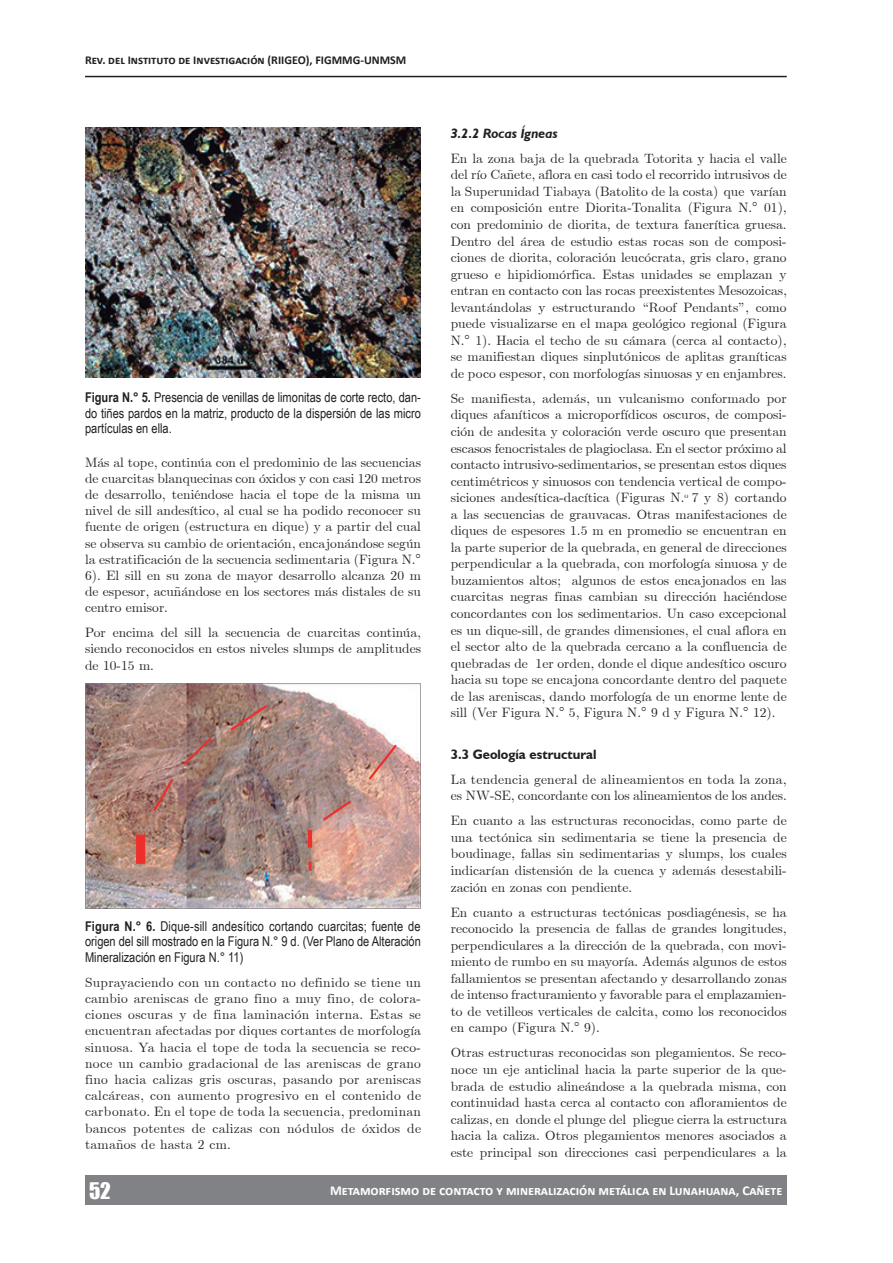
<style>
.page{position:relative;width:893px;height:1263px;background:#fff}
.page>*{position:absolute;margin:0;border:0;box-sizing:border-box;transform-origin:0 0}
.t1{font:21px "Impact";color:#fff}
.t2{font:13.5px/16.5px "Euclid";color:#231f20;text-align:justify}
.t3{font:13.5px/15.8px "Arial Narrow";color:#231f20;text-align:justify}
.t4{font:700 13.5px "Calibri";color:#fff}
.t5{font:700 13.5px "Humanist 521 BT";color:#231f20}
.t6{font:italic 700 13.5px "Humanist 521 BT";color:#231f20}
.t7{font:700 12px "Calibri";color:#231f20}
.s1{font-weight:700}
</style>
<div class="page">
<div style="left:85px;top:1175px;width:702px;height:30px;background:#808285"></div>
<hr style="left:85px;top:76px;width:702px;height:1px;background:#231f20">
<img style="left:85px;top:128px;width:336px;height:250px">
<img style="left:85px;top:683px;width:336px;height:225px">
<div style="left:136px;top:834px;width:9px;height:30px;background:#ee2f2c"></div>
<svg style="left:151px;top:776px;width:25px;height:37px"></svg>
<svg style="left:181px;top:703px;width:89px;height:64px;background:#9d7a6f"></svg>
<hr style="left:308px;top:830px;width:4px;height:18px;background:#ee2f2c">
<svg style="left:309px;top:861px;width:3px;height:10px"></svg>
<svg style="left:320px;top:742px;width:79px;height:81px;background:#c1968e"></svg>
<p class="t7" style="left:85px;top:52px;width:323px">Rev. del Instituto de Investigación (RIIGEO), FIGMMG-UNMSM</p>
<p class="t3" style="left:85px;top:389px;width:337px"><span class="s1">Figura N.° 5.</span> Presencia de venillas de limonitas de corte recto, dan&shy;do tiñes pardos en la matriz, producto de la dispersión de las micro partículas en ella.</p>
<p class="t2" style="left:85px;top:454px;width:337px">Más al tope, continúa con el predominio de las secuencias de cuarcitas blanquecinas con óxidos y con casi 120 metros de desarrollo, teniéndose hacia el tope de la misma un nivel de sill andesítico, al cual se ha podido reconocer su fuente de origen (estructura en dique) y a partir del cual se observa su cambio de orientación, encajonándose según la estratificación de la secuencia sedimentaria (Figura N.° 6). El sill en su zona de mayor desarrollo alcanza 20 m de espesor, acuñándose en los sectores más distales de su centro emisor.</p>
<p class="t2" style="left:85px;top:625px;width:337px">Por encima del sill la secuencia de cuarcitas continúa, siendo reconocidos en estos niveles slumps de amplitudes de 10-15 m.</p>
<p class="t3" style="left:85px;top:917px;width:337px"><span class="s1">Figura N.° 6.</span> Dique-sill andesítico cortando cuarcitas; fuente de origen del sill mostrado en la Figura N.° 9 d. (Ver Plano de Alteración Mineralización en Figura N.° 11)</p>
<p class="t2" style="left:85px;top:974px;width:337px">Suprayaciendo con un contacto no definido se tiene un cambio areniscas de grano fino a muy fino, de colora&shy;ciones oscuras y de fina laminación interna. Estas se encuentran afectadas por diques cortantes de morfología sinuosa. Ya hacia el tope de toda la secuencia se reco&shy;noce un cambio gradacional de las areniscas de grano fino hacia calizas gris oscuras, pasando por areniscas calcáreas, con aumento progresivo en el contenido de carbonato. En el tope de toda la secuencia, predominan bancos potentes de calizas con nódulos de óxidos de tamaños de hasta 2 cm.</p>
<p class="t6" style="left:451px;top:125px;width:108px">3.2.2 Rocas Ígneas</p>
<p class="t2" style="left:451px;top:150px;width:338px">En la zona baja de la quebrada Totorita y hacia el valle del río Cañete, aflora en casi todo el recorrido intrusivos de la Superunidad Tiabaya (Batolito de la costa) que varían en composición entre Diorita-Tonalita (Figura N.° 01), con predominio de diorita, de textura fanerítica gruesa.<br>Dentro del área de estudio estas rocas son de composi&shy;ciones de diorita, coloración leucócrata, gris claro, grano grueso e hipidiomórfica. Estas unidades se emplazan y entran en contacto con las rocas preexistentes Mesozoicas, levantándolas y estructurando “Roof Pendants”, como puede visualizarse en el mapa geológico regional (Figura N.° 1). Hacia el techo de su cámara (cerca al contacto), se manifiestan diques sinplutónicos de aplitas graníticas de poco espesor, con morfologías sinuosas y en enjambres.</p>
<p class="t2" style="left:451px;top:390px;width:337px">Se manifiesta, además, un vulcanismo conformado por diques afaníticos a microporfídicos oscuros, de composi&shy;ción de andesita y coloración verde oscuro que presentan escasos fenocristales de plagioclasa. En el sector próximo al contacto intrusivo-sedimentarios, se presentan estos diques centimétricos y sinuosos con tendencia vertical de compo&shy;siciones andesítica-dacítica (Figuras N.<sup>o</sup> 7 y 8) cortando a las secuencias de grauvacas. Otras manifestaciones de diques de espesores 1.5 m en promedio se encuentran en la parte superior de la quebrada, en general de direcciones perpendicular a la quebrada, con morfología sinuosa y de buzamientos altos; algunos de estos encajonados en las cuarcitas negras finas cambian su dirección haciéndose concordantes con los sedimentarios. Un caso excepcional es un dique-sill, de grandes dimensiones, el cual aflora en el sector alto de la quebrada cercano a la confluencia de quebradas de 1er orden, donde el dique andesítico oscuro hacia su tope se encajona concordante dentro del paquete de las areniscas, dando morfología de un enorme lente de sill (Ver Figura N.° 5, Figura N.° 9 d y Figura N.° 12).</p>
<p class="t5" style="left:451px;top:746px;width:147px">3.3 Geología estructural</p>
<p class="t2" style="left:451px;top:771px;width:338px">La tendencia general de alineamientos en toda la zona, es NW-SE, concordante con los alineamientos de los andes.</p>
<p class="t2" style="left:451px;top:813px;width:337px">En cuanto a las estructuras reconocidas, como parte de una tectónica sin sedimentaria se tiene la presencia de boudinage, fallas sin sedimentarias y slumps, los cuales indicarían distensión de la cuenca y además desestabili&shy;zación en zonas con pendiente.</p>
<p class="t2" style="left:451px;top:904px;width:337px">En cuanto a estructuras tectónicas posdiagénesis, se ha reconocido la presencia de fallas de grandes longitudes, perpendiculares a la dirección de la quebrada, con movi&shy;miento de rumbo en su mayoría. Además algunos de estos fallamientos se presentan afectando y desarrollando zonas de intenso fracturamiento y favorable para el emplazamien&shy;to de vetilleos verticales de calcita, como los reconocidos en campo (Figura N.° 9).</p>
<p class="t2" style="left:451px;top:1045px;width:337px">Otras estructuras reconocidas son plegamientos. Se reco&shy;noce un eje anticlinal hacia la parte superior de la que&shy;brada de estudio alineándose a la quebrada misma, con continuidad hasta cerca al contacto con afloramientos de calizas, en donde el plunge del pliegue cierra la estructura hacia la caliza. Otros plegamientos menores asociados a este principal son direcciones casi perpendiculares a la</p>
<h1 class="t1" style="left:89px;top:1174px;width:23px">52</h1>
<p class="t4" style="left:330px;top:1182px;width:454px">Metamorfismo de contacto y mineralización metálica en Lunahuana, Cañete</p>
</div>
